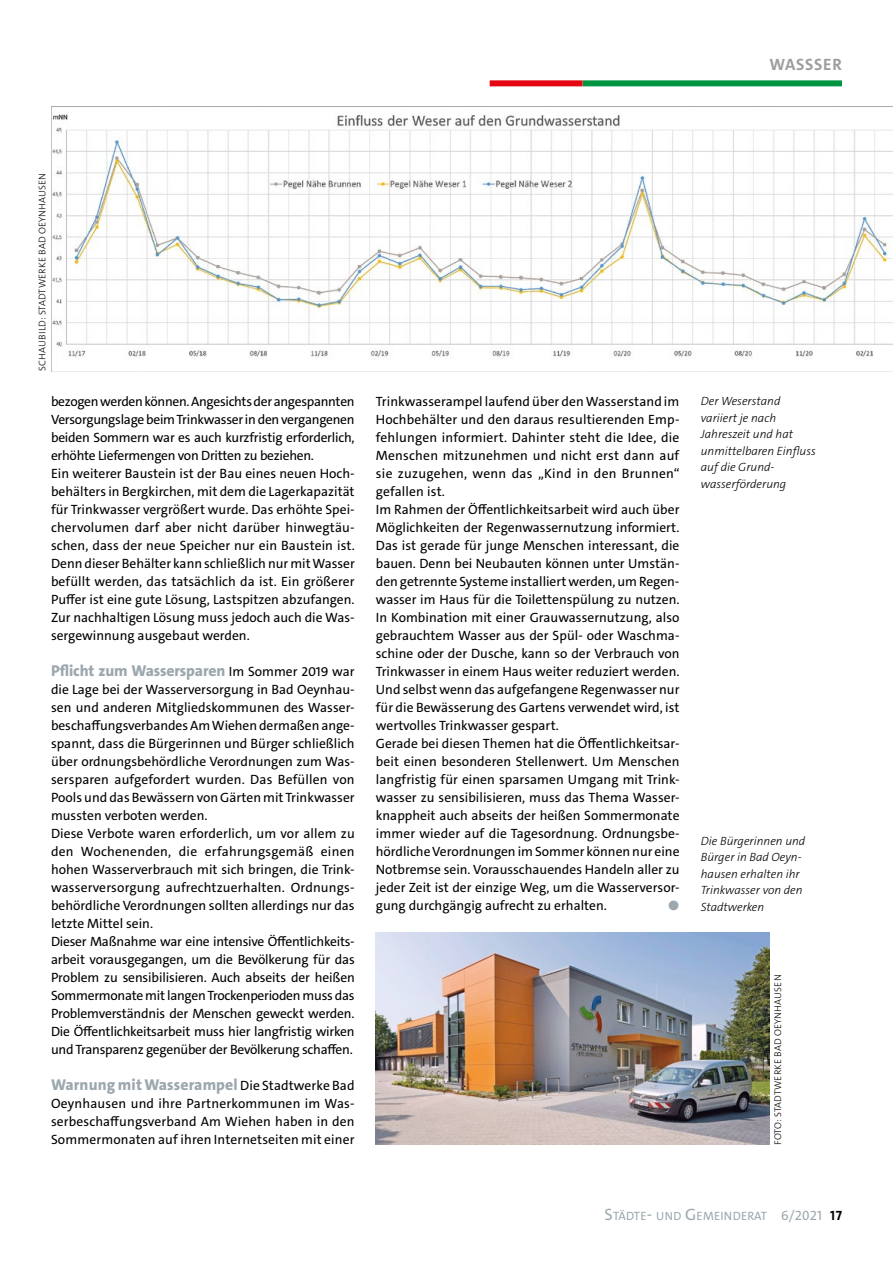
<style>
.page{position:relative;width:893px;height:1263px;background:#fff}
.page>*{position:absolute;margin:0;border:0;box-sizing:border-box;transform-origin:0 0}
.t1{font:700 16.5px "The Sans C5";letter-spacing:.04em;color:#9d9d9c}
.t2{font:800 15.75px "The Sans C5";letter-spacing:-.01em;color:#9ca8ae}
.t3{font:800 15.75px "The Sans C5";letter-spacing:.01em;color:#9ca8ae}
.t4{font:13.5px/18px "The Sans C5";color:#000}
.t5{font:13.5px "The Sans C5";color:#9ca8ae}
.t6{font:12.15px "The Sans C5";letter-spacing:.015em;color:#9ca8ae}
.t7{font:italic 300 12px/16.5px "The Sans C5";color:#000}
.t8{font:300 9.75px "The Sans C5";letter-spacing:.02em;color:#000}
.s1{font-weight:400;font-size:13.5px;color:#000}
.s2{font-size:16.5px}
.s3{font-size:16.8px}
.s4{font-size:11.7px}
.s5{font-size:13.5px}
.s6{font-weight:700;font-size:13.5px;color:#000}
</style>
<div class="page">
<div style="left:583px;top:80px;width:259px;height:6px;background:#009641"></div>
<div style="left:490px;top:80px;width:93px;height:6px;background:#e30613"></div>
<img style="left:376px;top:933px;width:394px;height:212px">
<img style="left:51px;top:106px;width:842px;height:265px">
<p class="t1" style="left:769px;top:54px;width:74px">WASSSER</p>
<p class="t8" style="left:36px;top:371px;width:199px;rotate:-90deg">SCHAUBILD: STADTWERKE BAD OEYNHAUSEN</p>
<p class="t4" style="left:51px;top:392px;width:305px">bezogen werden können. Angesichts der angespannten Versorgungslage beim Trinkwasser in den vergangenen beiden Sommern war es auch kurzfristig erforderlich, erhöhte Liefermengen von Dritten zu beziehen.<br>Ein weiterer Baustein ist der Bau eines neuen Hoch&shy;behälters in Bergkirchen, mit dem die Lagerkapazität für Trinkwasser vergrößert wurde. Das erhöhte Spei&shy;chervolumen darf aber nicht darüber hinwegtäu&shy;schen, dass der neue Speicher nur ein Baustein ist.<br>Denn dieser Behälter kann schließlich nur mit Wasser befüllt werden, das tatsächlich da ist. Ein größerer Puffer ist eine gute Lösung, Lastspitzen abzufangen.<br>Zur nachhaltigen Lösung muss jedoch auch die Was&shy;sergewinnung ausgebaut werden.</p>
<p class="t2" style="left:51px;top:660px;width:305px">Pflicht zum Wassersparen <span class="s1">Im Sommer 2019 war</span></p>
<p class="t4" style="left:51px;top:680px;width:305px">die Lage bei der Wasserversorgung in Bad Oeynhau&shy;sen und anderen Mitgliedskommunen des Wasser&shy;beschaffungsverbandes Am Wiehen dermaßen ange&shy;spannt, dass die Bürgerinnen und Bürger schließlich über ordnungsbehördliche Verordnungen zum Was&shy;sersparen aufgefordert wurden. Das Befüllen von Pools und das Bewässern von Gärten mit Trinkwasser mussten verboten werden.<br>Diese Verbote waren erforderlich, um vor allem zu den Wochenenden, die erfahrungsgemäß einen hohen Wasserverbrauch mit sich bringen, die Trink&shy;wasserversorgung aufrechtzuerhalten. Ordnungs&shy;behördliche Verordnungen sollten allerdings nur das letzte Mittel sein.<br>Dieser Maßnahme war eine intensive Öffentlichkeits&shy;arbeit vorausgegangen, um die Bevölkerung für das Problem zu sensibilisieren. Auch abseits der heißen Sommermonate mit langen Trockenperioden muss das Problemverständnis der Menschen geweckt werden.<br>Die Öffentlichkeitsarbeit muss hier langfristig wirken und Transparenz gegenüber der Bevölkerung schaffen.</p>
<p class="t3" style="left:51px;top:1074px;width:305px">Warnung mit Wasserampel <span class="s1">Die Stadtwerke Bad</span></p>
<p class="t4" style="left:51px;top:1094px;width:305px;text-align:justify">Oeynhausen und ihre Partnerkommunen im Was&shy;serbeschaffungsverband Am Wiehen haben in den Sommermonaten auf ihren Internetseiten mit einer</p>
<p class="t4" style="left:376px;top:392px;width:305px">Trinkwasserampel laufend über den Wasserstand im Hochbehälter und den daraus resultierenden Emp&shy;fehlungen informiert. Dahinter steht die Idee, die Menschen mitzunehmen und nicht erst dann auf sie zuzugehen, wenn das „Kind in den Brunnen“ gefallen ist.<br>Im Rahmen der Öffentlichkeitsarbeit wird auch über Möglichkeiten der Regenwassernutzung informiert.<br>Das ist gerade für junge Menschen interessant, die bauen. Denn bei Neubauten können unter Umstän&shy;den getrennte Systeme installiert werden, um Regen&shy;wasser im Haus für die Toilettenspülung zu nutzen.<br>In Kombination mit einer Grauwassernutzung, also gebrauchtem Wasser aus der Spül- oder Waschma&shy;schine oder der Dusche, kann so der Verbrauch von Trinkwasser in einem Haus weiter reduziert werden.<br>Und selbst wenn das aufgefangene Regenwasser nur für die Bewässerung des Gartens verwendet wird, ist wertvolles Trinkwasser gespart.<br>Gerade bei diesen Themen hat die Öffentlichkeitsar&shy;beit einen besonderen Stellenwert. Um Menschen langfristig für einen sparsamen Umgang mit Trink&shy;wasser zu sensibilisieren, muss das Thema Wasser&shy;knappheit auch abseits der heißen Sommermonate immer wieder auf die Tagesordnung. Ordnungsbe&shy;hördliche Verordnungen im Sommer können nur eine Notbremse sein. Vorausschauendes Handeln aller zu jeder Zeit ist der einzige Weg, um die Wasserversor&shy;gung durchgängig aufrecht zu erhalten.</p>
<p class="t5" style="left:668px;top:896px;width:13px">◼</p>
<p class="t7" style="left:701px;top:393px;width:117px">Der Weserstand variiert je nach<br>Jahreszeit und hat unmittelbaren Einfluss auf die Grund&shy;wasserförderung</p>
<p class="t7" style="left:701px;top:832px;width:106px">Die Bürgerinnen und<br>Bürger in Bad Oeyn&shy;hausen erhalten ihr<br>Trinkwasser von den<br>Stadtwerken</p>
<p class="t8" style="left:772px;top:1145px;width:172px;rotate:-90deg">FOTO: STADTWERKE BAD OEYNHAUSEN</p>
<p class="t6" style="left:605px;top:1208px;width:239px"><span class="s2">S</span>TÄDTE<span class="s3">-</span> <span class="s4">UND</span> <span class="s2">G</span>EMEINDERAT <span class="s5">6/2021</span> <span class="s6">17</span></p>
</div>
